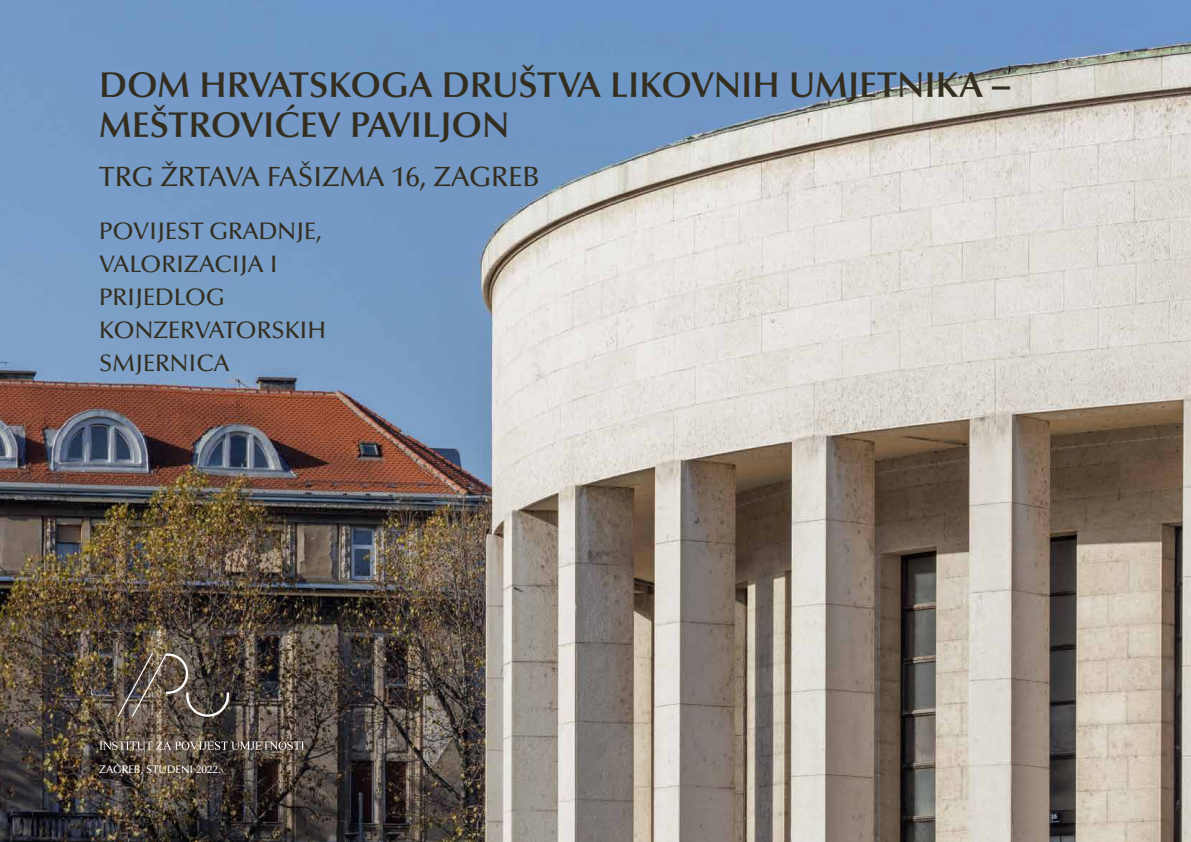
<style>
.page{position:relative;width:1191px;height:842px;background:#fff}
.page>*{position:absolute;margin:0;border:0;box-sizing:border-box;transform-origin:0 0}
.t1{font:600 36px/40px "Optima LT Pro";color:#332e20}
.t2{font:500 28px "Optima LT Pro";color:#332e20}
.t3{font:500 24px/33px "Optima LT Pro";color:#332e20}
.t4{font:500 11px "Optima LT Pro";color:#fff}
</style>
<div class="page">
<img style="left:0;top:0;width:1191px;height:842px">
<svg style="left:99px;top:741px;width:205px;height:9px;background:#7e756d"></svg>
<img style="left:117px;top:653px;width:113px;height:65px">
<h1 class="t1" style="left:99px;top:65px;width:912px">DOM HRVATSKOGA DRUŠTVA LIKOVNIH UMJETNIKA –<br>MEŠTROVIĆEV PAVILJON</h1>
<p class="t2" style="left:99px;top:159px;width:442px">TRG ŽRTAVA FAŠIZMA 16, ZAGREB</p>
<p class="t3" style="left:99px;top:214px;width:228px">POVIJEST GRADNJE,<br>VALORIZACIJA I<br>PRIJEDLOG<br>KONZERVATORSKIH<br>SMJERNICA</p>
<p class="t4" style="left:99px;top:763px;width:123px">ZAGREB, STUDENI 2022.</p>
</div>
